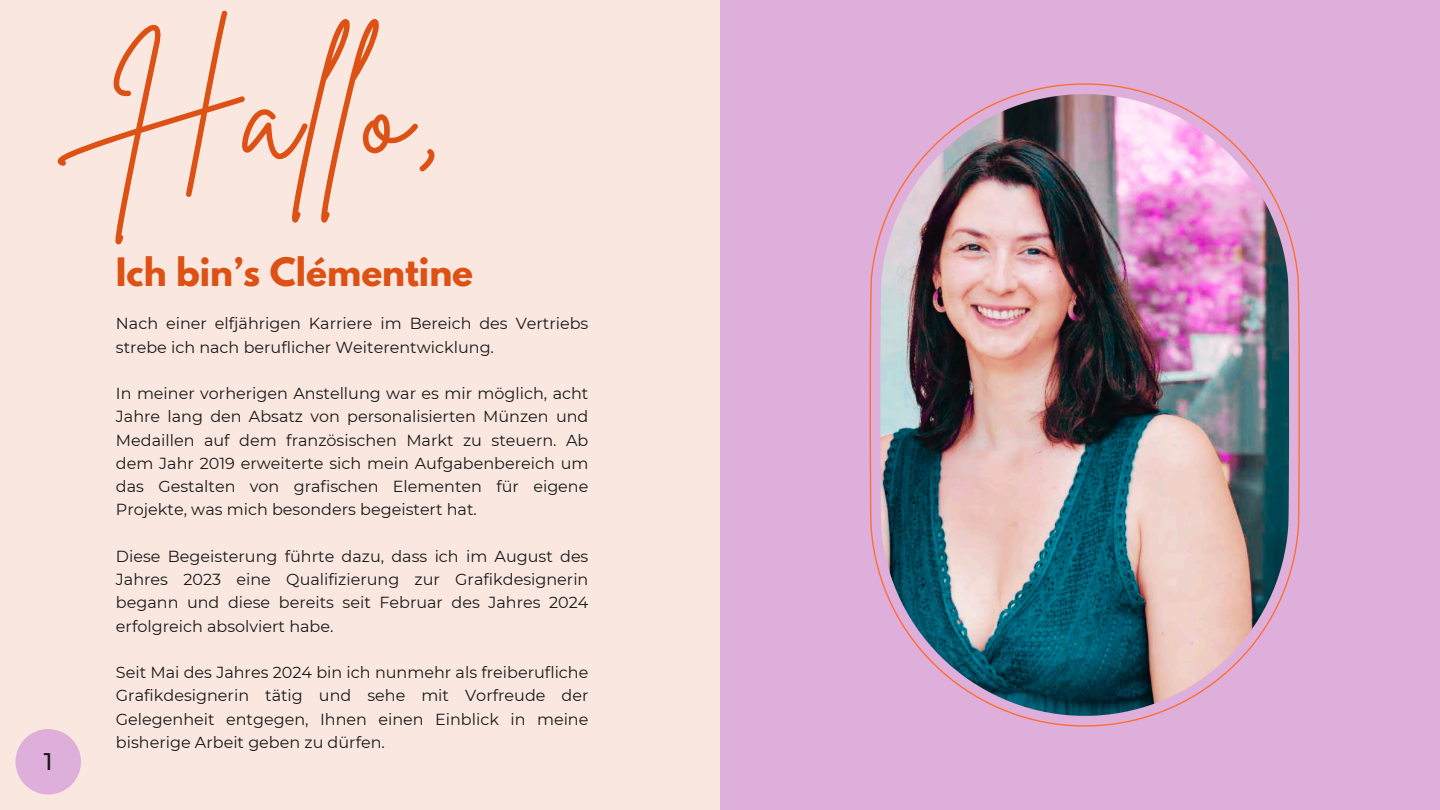
<style>
.page{position:relative;width:1440px;height:810px;background:#dfafdb}
.page>*{position:absolute;margin:0;border:0;box-sizing:border-box;transform-origin:0 0}
.t1{font:144px "Brittany Signature";letter-spacing:.05em;color:#dd5114}
.t2{font:700 34.7px "League Spartan";color:#dd5114}
.t3{font:500 24px "Montserrat";color:#191919}
.t4{font:16px/23.2px "Montserrat";color:#191919;text-align:justify}
</style>
<div class="page">
<div style="left:0;top:0;width:720px;height:810px;background:#fae8e0"></div>
<div style="left:15px;top:729px;width:66px;height:66px;background:#dfafdb;border-radius:50%"></div>
<svg style="left:869px;top:83px;width:431px;height:644px"></svg>
<img style="left:880px;top:94px;width:410px;height:622px">
<p class="t1" style="left:116px;top:19px;width:327px">Hallo,</p>
<p class="t2" style="left:116px;top:255px;width:359px">Ich bin’s Clémentine</p>
<h1 class="t3" style="left:44px;top:746px;width:10px">1</h1>
<h2 class="t4" style="left:116px;top:312px;width:474px">Nach einer elfjährigen Karriere im Bereich des Vertriebs strebe ich nach beruflicher Weiterentwicklung.</h2>
<p class="t4" style="left:116px;top:382px;width:474px">In meiner vorherigen Anstellung war es mir möglich, acht Jahre lang den Absatz von personalisierten Münzen und Medaillen auf dem französischen Markt zu steuern. Ab dem Jahr 2019 erweiterte sich mein Aufgabenbereich um das Gestalten von grafischen Elementen für eigene Projekte, was mich besonders begeistert hat.</p>
<p class="t4" style="left:116px;top:545px;width:474px">Diese Begeisterung führte dazu, dass ich im August des Jahres 2023 eine Qualifizierung zur Grafikdesignerin begann und diese bereits seit Februar des Jahres 2024 erfolgreich absolviert habe.</p>
<p class="t4" style="left:116px;top:661px;width:474px">Seit Mai des Jahres 2024 bin ich nunmehr als freiberufliche Grafikdesignerin tätig und sehe mit Vorfreude der Gelegenheit entgegen, Ihnen einen Einblick in meine bisherige Arbeit geben zu dürfen.</p>
</div>
